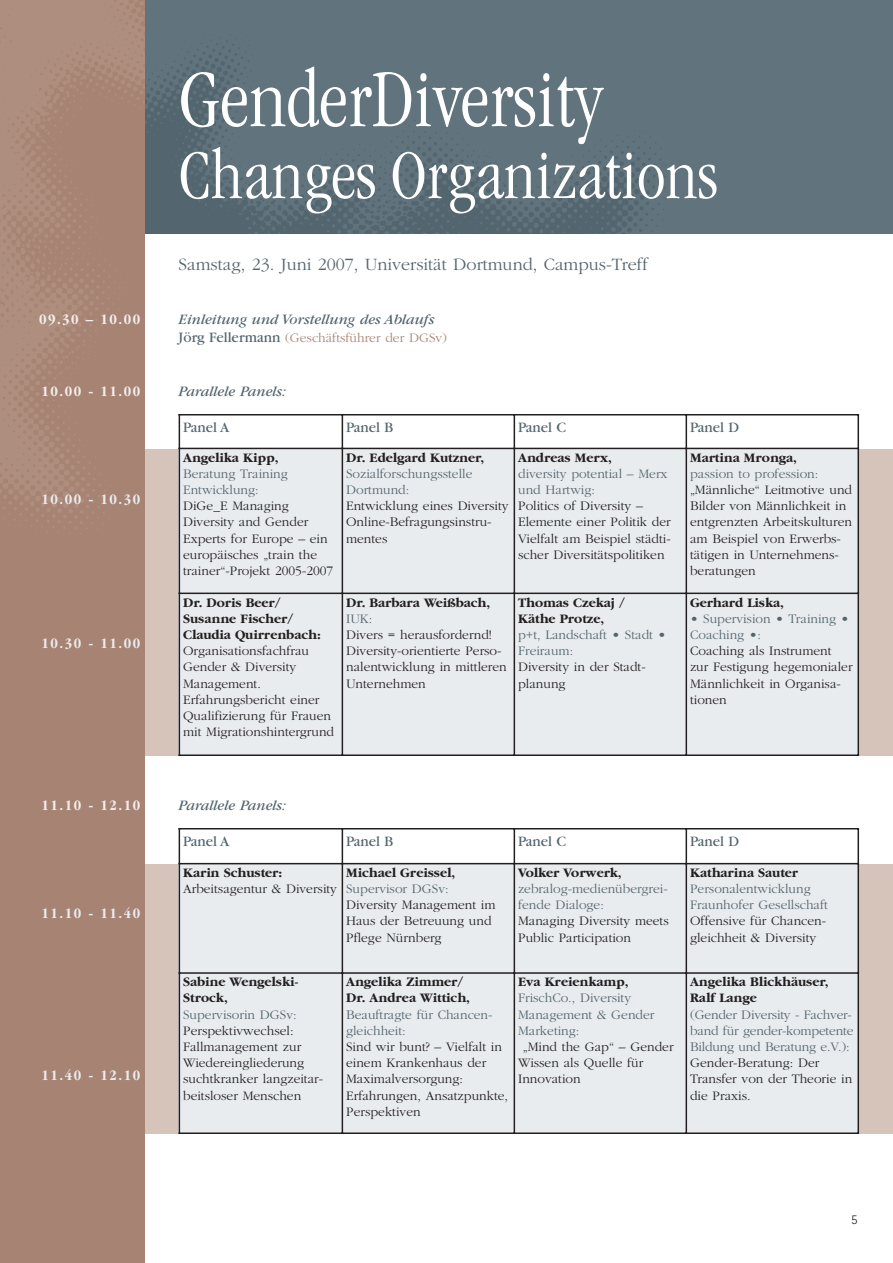
<style>
.page{position:relative;width:893px;height:1263px;background:#fff}
.page>*{position:absolute;margin:0;border:0;box-sizing:border-box;transform-origin:0 0}
.t1{font:300 condensed 84px "Garamond";letter-spacing:.005em;color:#fff}
.t2{font:300 condensed 72px "Garamond";letter-spacing:.005em;color:#fff}
.t3{font:300 18px "Garamond";color:#53656e}
.t4{font:italic 15px "Garamond";color:#53656e}
.t5{font:15px "Garamond";color:#53656e}
.t6{font:700 condensed 15px "Garamond";letter-spacing:.1em;color:#e9ecef}
.t7{font:700 condensed 15px "Garamond";letter-spacing:.1em;color:#f2eeeb}
.t8{font:300 13.5px/16.2px "Garamond";color:#231f20}
.t9{font:300 13.5px/16.2px "Garamond";color:#53656e}
.t10{font:700 13.5px/16.2px "Garamond";color:#231f20}
.t11{font:300 13.5px "Garamond";color:#a78373}
.t12{font:300 13.5px "Rotis Sans Serif";color:#231f20}
.s1{font-weight:400;font-size:15px;color:#53656e}
</style>
<div class="page">
<div style="left:43px;top:864px;width:850px;height:270px;background:#d6c4bb"></div>
<div style="left:43px;top:449px;width:850px;height:307px;background:#d6c4bb"></div>
<div style="left:0;top:0;width:893px;height:234px;background:#61737c"></div>
<div style="left:0;top:0;width:145px;height:1263px;background:#a78373"></div>
<img style="left:0;top:0;width:145px;height:529px">
<div style="left:179px;top:448px;width:163px;height:145px;background:#e9ecef"></div>
<div style="left:342px;top:448px;width:172px;height:145px;background:#e9ecef"></div>
<div style="left:514px;top:448px;width:172px;height:145px;background:#e9ecef"></div>
<div style="left:686px;top:448px;width:173px;height:145px;background:#e9ecef"></div>
<div style="left:179px;top:593px;width:163px;height:163px;background:#e9ecef"></div>
<div style="left:342px;top:593px;width:172px;height:163px;background:#e9ecef"></div>
<div style="left:514px;top:593px;width:172px;height:163px;background:#e9ecef"></div>
<div style="left:686px;top:593px;width:173px;height:163px;background:#e9ecef"></div>
<hr style="left:179px;top:414px;width:1px;height:342px;background:#231f20">
<hr style="left:342px;top:414px;width:1px;height:342px;background:#231f20">
<hr style="left:514px;top:414px;width:1px;height:342px;background:#231f20">
<hr style="left:685px;top:414px;width:2px;height:342px;background:#231f20">
<hr style="left:857px;top:414px;width:2px;height:342px;background:#231f20">
<hr style="left:179px;top:414px;width:680px;height:2px;background:#231f20">
<hr style="left:179px;top:448px;width:680px;height:1px;background:#231f20">
<hr style="left:179px;top:593px;width:680px;height:1px;background:#231f20">
<hr style="left:179px;top:754px;width:680px;height:2px;background:#231f20">
<div style="left:179px;top:864px;width:163px;height:109px;background:#e9ecef"></div>
<div style="left:342px;top:864px;width:172px;height:109px;background:#e9ecef"></div>
<div style="left:514px;top:864px;width:172px;height:109px;background:#e9ecef"></div>
<div style="left:686px;top:864px;width:173px;height:109px;background:#e9ecef"></div>
<div style="left:179px;top:973px;width:163px;height:161px;background:#e9ecef"></div>
<div style="left:342px;top:973px;width:172px;height:161px;background:#e9ecef"></div>
<div style="left:514px;top:973px;width:172px;height:161px;background:#e9ecef"></div>
<div style="left:686px;top:973px;width:173px;height:161px;background:#e9ecef"></div>
<hr style="left:179px;top:828px;width:1px;height:306px;background:#231f20">
<hr style="left:342px;top:828px;width:1px;height:306px;background:#231f20">
<hr style="left:514px;top:828px;width:1px;height:306px;background:#231f20">
<hr style="left:685px;top:828px;width:2px;height:306px;background:#231f20">
<hr style="left:857px;top:828px;width:2px;height:306px;background:#231f20">
<hr style="left:179px;top:828px;width:680px;height:2px;background:#231f20">
<hr style="left:179px;top:863px;width:680px;height:1px;background:#231f20">
<hr style="left:179px;top:972px;width:680px;height:2px;background:#231f20">
<hr style="left:179px;top:1132px;width:680px;height:2px;background:#231f20">
<p class="t7" style="left:39px;top:314px;width:103px">09.30 – 10.00</p>
<p class="t7" style="left:42px;top:386px;width:100px">10.00 - 11.00</p>
<p class="t6" style="left:42px;top:494px;width:100px">10.00 - 10.30</p>
<p class="t6" style="left:42px;top:638px;width:100px">10.30 - 11.00</p>
<p class="t7" style="left:42px;top:800px;width:100px">11.10 - 12.10</p>
<p class="t6" style="left:42px;top:908px;width:100px">11.10 - 11.40</p>
<p class="t6" style="left:42px;top:1070px;width:100px">11.40 - 12.10</p>
<h1 class="t1" style="left:179px;top:67px;width:426px">GenderDiversity</h1>
<h2 class="t2" style="left:179px;top:147px;width:541px">Changes Organizations</h2>
<h3 class="t3" style="left:179px;top:257px;width:471px">Samstag, 23. Juni 2007, Universität Dortmund, Campus-Treff</h3>
<p class="t4" style="left:179px;top:314px;width:257px">Einleitung und Vorstellung des Ablaufs</p>
<p class="t11" style="left:179px;top:332px;width:270px"><span class="s1">Jörg Fellermann</span> (Geschäftsführer der DGSv)</p>
<p class="t4" style="left:179px;top:386px;width:109px">Parallele Panels:</p>
<p class="t5" style="left:183px;top:422px;width:48px">Panel A</p>
<p class="t5" style="left:346px;top:422px;width:49px">Panel B</p>
<p class="t5" style="left:518px;top:422px;width:50px">Panel C</p>
<p class="t5" style="left:690px;top:422px;width:51px">Panel D</p>
<p class="t10" style="left:183px;top:450px;width:97px">Angelika Kipp,</p>
<p class="t9" style="left:183px;top:467px;width:106px">Beratung Training<br>Entwicklung:</p>
<p class="t8" style="left:183px;top:499px;width:152px">DiGe_E Managing<br>Diversity and Gender<br>Experts for Europe – ein europäisches „train the trainer“-Projekt 2005-2007</p>
<p class="t10" style="left:346px;top:450px;width:140px">Dr. Edelgard Kutzner,</p>
<p class="t9" style="left:346px;top:467px;width:128px">Sozialforschungsstelle<br>Dortmund:</p>
<p class="t8" style="left:346px;top:499px;width:164px">Entwicklung eines Diversity<br>Online-Befragungsinstru&shy;mentes</p>
<p class="t10" style="left:518px;top:450px;width:95px">Andreas Merx,</p>
<p class="t9" style="left:518px;top:467px;width:151px">diversity potential – Merx und Hartwig:</p>
<p class="t8" style="left:518px;top:499px;width:154px">Politics of Diversity –<br>Elemente einer Politik der<br>Vielfalt am Beispiel städti&shy;scher Diversitätspolitiken</p>
<p class="t10" style="left:690px;top:450px;width:108px">Martina Mronga,</p>
<p class="t9" style="left:690px;top:467px;width:130px">passion to profession:</p>
<p class="t8" style="left:690px;top:483px;width:164px">„Männliche“ Leitmotive und<br>Bilder von Männlichkeit in entgrenzten Arbeitskulturen am Beispiel von Erwerbs&shy;tätigen in Unternehmens&shy;beratungen</p>
<p class="t10" style="left:183px;top:595px;width:139px">Dr. Doris Beer/<br>Susanne Fischer/<br>Claudia Quirrenbach:</p>
<p class="t8" style="left:183px;top:644px;width:153px">Organisationsfachfrau<br>Gender &amp; Diversity<br>Management.<br>Erfahrungsbericht einer<br>Qualifizierung für Frauen mit Migrationshintergrund</p>
<p class="t10" style="left:346px;top:595px;width:146px">Dr. Barbara Weißbach,</p>
<p class="t9" style="left:346px;top:611px;width:28px">IUK:</p>
<p class="t8" style="left:346px;top:628px;width:162px">Divers = herausfordernd!<br>Diversity-orientierte Perso&shy;nalentwicklung in mittleren<br>Unternehmen</p>
<p class="t10" style="left:518px;top:595px;width:108px">Thomas Czekaj /<br>Käthe Protze,</p>
<p class="t9" style="left:518px;top:628px;width:150px">p+t, Landschaft • Stadt •<br>Freiraum:</p>
<p class="t8" style="left:518px;top:660px;width:129px">Diversity in der Stadt&shy;planung</p>
<p class="t4" style="left:179px;top:800px;width:109px">Parallele Panels:</p>
<p class="t10" style="left:690px;top:595px;width:95px">Gerhard Liska,</p>
<p class="t9" style="left:690px;top:611px;width:161px">• Supervision • Training •<br>Coaching •:</p>
<p class="t8" style="left:690px;top:644px;width:164px">Coaching als Instrument zur Festigung hegemonialer<br>Männlichkeit in Organisa&shy;tionen</p>
<p class="t5" style="left:183px;top:836px;width:48px">Panel A</p>
<p class="t5" style="left:346px;top:836px;width:49px">Panel B</p>
<p class="t5" style="left:518px;top:836px;width:50px">Panel C</p>
<p class="t5" style="left:690px;top:836px;width:51px">Panel D</p>
<p class="t10" style="left:183px;top:866px;width:101px">Karin Schuster:</p>
<p class="t8" style="left:183px;top:882px;width:155px">Arbeitsagentur &amp; Diversity</p>
<p class="t10" style="left:346px;top:866px;width:111px">Michael Greissel,</p>
<p class="t9" style="left:346px;top:882px;width:104px">Supervisor DGSv:</p>
<p class="t8" style="left:346px;top:898px;width:151px">Diversity Management im<br>Haus der Betreuung und<br>Pflege Nürnberg</p>
<p class="t10" style="left:518px;top:866px;width:105px">Volker Vorwerk,</p>
<p class="t9" style="left:518px;top:882px;width:151px">zebralog-medienübergrei&shy;fende Dialoge:</p>
<p class="t8" style="left:518px;top:914px;width:152px">Managing Diversity meets<br>Public Participation</p>
<p class="t10" style="left:690px;top:866px;width:110px">Katharina Sauter</p>
<p class="t9" style="left:690px;top:882px;width:139px">Personalentwicklung<br>Fraunhofer Gesellschaft</p>
<p class="t8" style="left:690px;top:914px;width:137px">Offensive für Chancen&shy;gleichheit &amp; Diversity</p>
<p class="t10" style="left:183px;top:975px;width:117px">Sabine Wengelski-<br>Strock,</p>
<p class="t9" style="left:183px;top:1007px;width:115px">Supervisorin DGSv:</p>
<p class="t8" style="left:183px;top:1024px;width:141px">Perspektivwechsel:<br>Fallmanagement zur<br>Wiedereingliederung suchtkranker langzeitar&shy;beitsloser Menschen</p>
<p class="t10" style="left:346px;top:975px;width:125px">Angelika Zimmer/<br>Dr. Andrea Wittich,</p>
<p class="t9" style="left:346px;top:1007px;width:148px">Beauftragte für Chancen&shy;gleichheit:</p>
<p class="t8" style="left:346px;top:1040px;width:163px">Sind wir bunt? – Vielfalt in einem Krankenhaus der<br>Maximalversorgung:<br>Erfahrungen, Ansatzpunkte,<br>Perspektiven</p>
<p class="t10" style="left:518px;top:975px;width:112px">Eva Kreienkamp,</p>
<p class="t9" style="left:518px;top:991px;width:138px">FrischCo., Diversity<br>Management &amp; Gender<br>Marketing:</p>
<p class="t8" style="left:518px;top:1040px;width:157px;text-indent:5px">„Mind the Gap“ – Gender<br>Wissen als Quelle für<br>Innovation</p>
<p class="t10" style="left:690px;top:975px;width:140px">Angelika Blickhäuser,<br>Ralf Lange</p>
<p class="t9" style="left:690px;top:1007px;width:165px;text-align:justify">(Gender Diversity - Fachver&shy;band für gender-kompetente Bildung und Beratung e.V.):</p>
<p class="t8" style="left:690px;top:1056px;width:164px">Gender-Beratung: Der<br>Transfer von der Theorie in die Praxis.</p>
<p class="t12" style="left:851px;top:1215px;width:8px">5</p>
</div>
